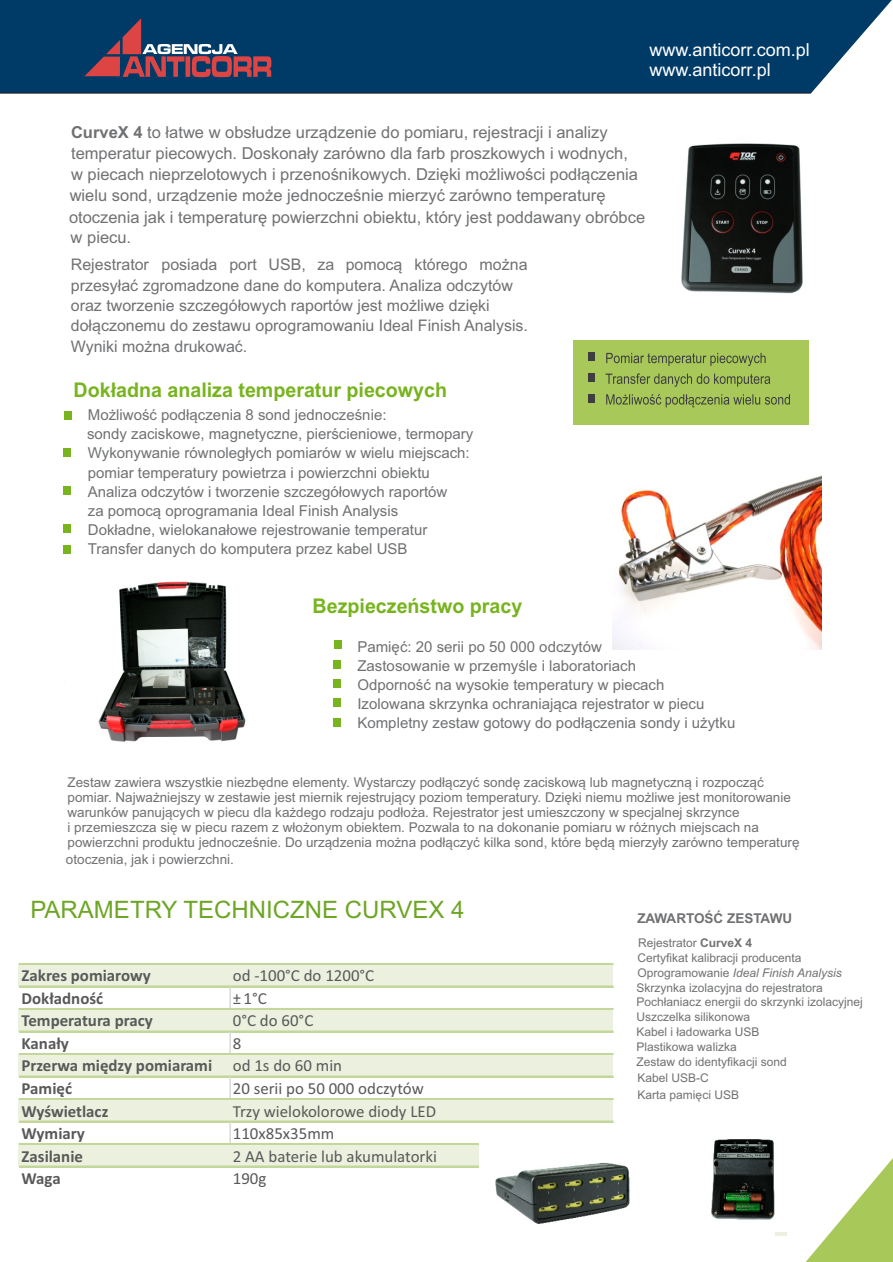
<style>
.page{position:relative;width:893px;height:1262px;background:#fff}
.page>*{position:absolute;margin:0;border:0;box-sizing:border-box;transform-origin:0 0}
.t1{font:24px "Arial";color:#6da624}
.t2{font:700 20.25px "Arial";color:#77b41e}
.t3{font:18px/20.1px "Arial";color:#fff}
.t4{font:700 16.8px/22.5px "Calibri";color:#595959}
.t5{font:16.8px "Calibri";color:#595959}
.t6{font:16.5px/21.3px "Arial";color:#707173}
.t7{font:15.9px/20.4px "Arial";color:#707173}
.t8{font:15px/19px "Arial";color:#707173}
.t9{font:13.5px/15px "Arial";color:#707173}
.t10{font:700 13.5px "Arial";color:#707173}
.t11{font:12px/14.7px "Arial";color:#707173}
.s1{font-weight:700}
.s2{font-weight:400}
.s3{font-style:italic}
</style>
<div class="page">
<div style="left:574px;top:340px;width:234px;height:85px;background:#a8c95a"></div>
<div style="left:0;top:0;width:893px;height:93px;background:#003b68"></div>
<hr style="left:0;top:0;width:893px;height:1px;background:#1a171c">
<hr style="left:0;top:93px;width:893px;height:1px;background:#1a171c">
<svg style="left:84px;top:18px;width:187px;height:59px"></svg>
<svg style="left:791px;top:0;width:102px;height:94px"></svg>
<svg style="left:805px;top:1158px;width:88px;height:104px"></svg>
<img style="left:613px;top:475px;width:208px;height:175px">
<svg style="left:606px;top:353px;width:159px;height:13px"></svg>
<svg style="left:605px;top:373px;width:185px;height:34px"></svg>
<div style="left:588px;top:352px;width:7px;height:9px;background:#3e3e40"></div>
<div style="left:588px;top:374px;width:7px;height:8px;background:#3e3e40"></div>
<svg style="left:775px;top:1232px;width:11px;height:3px"></svg>
<div style="left:588px;top:394px;width:7px;height:8px;background:#3e3e40"></div>
<div style="left:64px;top:411px;width:7px;height:8px;background:#77b41e"></div>
<div style="left:64px;top:448px;width:7px;height:8px;background:#77b41e"></div>
<div style="left:334px;top:640px;width:7px;height:9px;background:#77b41e"></div>
<div style="left:334px;top:699px;width:7px;height:8px;background:#77b41e"></div>
<div style="left:334px;top:660px;width:7px;height:9px;background:#77b41e"></div>
<div style="left:64px;top:486px;width:7px;height:8px;background:#77b41e"></div>
<div style="left:64px;top:524px;width:7px;height:9px;background:#77b41e"></div>
<div style="left:334px;top:679px;width:7px;height:9px;background:#77b41e"></div>
<div style="left:334px;top:718px;width:7px;height:8px;background:#77b41e"></div>
<div style="left:64px;top:546px;width:7px;height:8px;background:#77b41e"></div>
<div style="left:19px;top:963px;width:593px;height:24px;background:#ebf1de"></div>
<div style="left:19px;top:1008px;width:593px;height:24px;background:#ebf1de"></div>
<div style="left:19px;top:1053px;width:593px;height:24px;background:#ebf1de"></div>
<div style="left:19px;top:1098px;width:593px;height:24px;background:#ebf1de"></div>
<div style="left:19px;top:1143px;width:593px;height:24px;background:#ebf1de"></div>
<hr style="left:20px;top:963px;width:592px;height:1px;background:#c4d79b">
<hr style="left:20px;top:985px;width:592px;height:1px;background:#c4d79b">
<hr style="left:20px;top:986px;width:592px;height:1px;background:#c4d79b">
<svg style="left:229px;top:987px;width:2px;height:21px"></svg>
<hr style="left:20px;top:1008px;width:592px;height:1px;background:#c4d79b">
<hr style="left:20px;top:1030px;width:592px;height:1px;background:#c4d79b">
<hr style="left:20px;top:1031px;width:592px;height:1px;background:#c4d79b">
<svg style="left:229px;top:1032px;width:2px;height:21px"></svg>
<hr style="left:20px;top:1053px;width:592px;height:1px;background:#c4d79b">
<hr style="left:20px;top:1075px;width:592px;height:1px;background:#c4d79b">
<hr style="left:20px;top:1076px;width:592px;height:1px;background:#c4d79b">
<svg style="left:229px;top:1077px;width:2px;height:21px"></svg>
<hr style="left:20px;top:1098px;width:592px;height:1px;background:#c4d79b">
<hr style="left:20px;top:1120px;width:592px;height:1px;background:#c4d79b">
<hr style="left:20px;top:1121px;width:592px;height:1px;background:#c4d79b">
<svg style="left:229px;top:1122px;width:2px;height:21px"></svg>
<hr style="left:20px;top:1143px;width:592px;height:1px;background:#c4d79b">
<hr style="left:20px;top:1165px;width:592px;height:1px;background:#c4d79b">
<hr style="left:20px;top:1166px;width:592px;height:1px;background:#c4d79b">
<img style="left:98px;top:581px;width:148px;height:161px">
<img style="left:681px;top:143px;width:122px;height:151px">
<img style="left:711px;top:1139px;width:64px;height:81px">
<img style="left:479px;top:1143px;width:151px;height:81px">
<p class="t3" style="left:649px;top:41px;width:162px">www.anticorr.com.pl www.anticorr.pl</p>
<p class="t6" style="left:69px;top:123px;width:577px"><span class="s1">CurveX 4</span> to łatwe w obsłudze urządzenie do pomiaru, rejestracji i analizy temperatur piecowych. Doskonały zarówno dla farb proszkowych i wodnych,<br>w piecach nieprzelotowych i przenośnikowych. Dzięki możliwości podłączenia wielu sond, urządzenie może jednocześnie mierzyć zarówno temperaturę otoczenia jak i temperaturę powierzchni obiektu, który jest poddawany obróbce</p>
<p class="t6" style="left:71px;top:228px;width:62px">w piecu.</p>
<p class="t7" style="left:71px;top:256px;width:458px">Rejestrator posiada port USB, za pomocą którego można przesyłać zgromadzone dane do komputera. Analiza odczytów oraz tworzenie szczegółowych raportów jest możliwe dzięki dołączonemu do zestawu oprogramowaniu Ideal Finish Analysis.<br>Wyniki można drukować.</p>
<h2 class="t2" style="left:74px;top:383px;width:375px">Dokładna analiza temperatur piecowych</h2>
<p class="t8" style="left:87px;top:407px;width:387px">Możliwość podłączenia 8 sond jednocześnie:<br>sondy zaciskowe, magnetyczne, pierścieniowe, termopary Wykonywanie równoległych pomiarów w wielu miejscach: pomiar temperatury powietrza i powierzchni obiektu Analiza odczytów i tworzenie szczegółowych raportów<br>za pomocą oprogramania Ideal Finish Analysis<br>Dokładne, wielokanałowe rejestrowanie temperatur Transfer danych do komputera przez kabel USB</p>
<h2 class="t2" style="left:312px;top:598px;width:211px">Bezpieczeństwo pracy</h2>
<p class="t8" style="left:357px;top:638px;width:379px">Pamięć: 20 serii po 50 000 odczytów<br>Zastosowanie w przemyśle i laboratoriach<br>Odporność na wysokie temperatury w piecach Izolowana skrzynka ochraniająca rejestrator w piecu Kompletny zestaw gotowy do podłączenia sondy i użytku</p>
<p class="t9" style="left:68px;top:776px;width:733px">Zestaw zawiera wszystkie niezbędne elementy. Wystarczy podłączyć sondę zaciskową lub magnetyczną i rozpocząć pomiar. Najważniejszy w zestawie jest miernik rejestrujący poziom temperatury. Dzięki niemu możliwe jest monitorowanie warunków panujących w piecu dla każdego rodzaju podłoża. Rejestrator jest umieszczony w specjalnej skrzynce<br>i przemieszcza się w piecu razem z włożonym obiektem. Pozwala to na dokonanie pomiaru w różnych miejscach na powierzchni produktu jednocześnie. Do urządzenia można podłączyć kilka sond, które będą mierzyły zarówno temperaturę</p>
<p class="t9" style="left:66px;top:852px;width:169px">otoczenia, jak i powierzchni.</p>
<h1 class="t1" style="left:30px;top:900px;width:435px">PARAMETRY TECHNICZNE CURVEX 4</h1>
<p class="t10" style="left:637px;top:913px;width:156px">ZAWARTOŚĆ ZESTAWU</p>
<p class="t4" style="left:22px;top:966px;width:131px">Zakres pomiarowy</p>
<p class="t5" style="left:233px;top:968px;width:143px">od -100°C do 1200°C</p>
<p class="t4" style="left:22px;top:988px;width:83px">Dokładność</p>
<p class="t5" style="left:233px;top:991px;width:35px">± 1°C</p>
<p class="t4" style="left:22px;top:1011px;width:133px">Temperatura pracy</p>
<p class="t5" style="left:233px;top:1013px;width:82px">0°C do 60°C</p>
<p class="t4" style="left:22px;top:1033px;width:49px">Kanały</p>
<p class="t4" style="left:22px;top:1033px;width:322px;text-indent:211px"><span class="s2">8<br></span>Przerwa między pomiarami <span class="s2">od 1s do 60 min<br></span>Pamięć</p>
<p class="t5" style="left:233px;top:1081px;width:192px">20 serii po 50 000 odczytów</p>
<p class="t4" style="left:22px;top:1101px;width:88px">Wyświetlacz</p>
<p class="t5" style="left:233px;top:1103px;width:205px">Trzy wielokolorowe diody LED</p>
<p class="t4" style="left:22px;top:1123px;width:65px">Wymiary</p>
<p class="t5" style="left:233px;top:1126px;width:103px">110x85x35mm</p>
<p class="t4" style="left:22px;top:1146px;width:63px">Zasilanie</p>
<p class="t5" style="left:233px;top:1148px;width:206px">2 AA baterie lub akumulatorki</p>
<p class="t4" style="left:22px;top:1168px;width:41px">Waga</p>
<p class="t5" style="left:233px;top:1171px;width:35px">190g</p>
<p class="t11" style="left:636px;top:937px;width:228px">Rejestrator <span class="s1">CurveX 4<br></span>Certyfikat kalibracji producenta<br>Oprogramowanie <span class="s3">Ideal Finish Analysis<br></span>Skrzynka izolacyjna do rejestratora<br>Pochłaniacz energii do skrzynki izolacyjnej<br>Uszczelka silikonowa<br>Kabel i ładowarka USB<br>Plastikowa walizka</p>
<p class="t11" style="left:636px;top:1054px;width:152px;line-height:16.2px">Zestaw do identyfikacji sond<br>Kabel USB-C</p>
<p class="t11" style="left:637px;top:1088px;width:103px">Karta pamięci USB</p>
</div>
